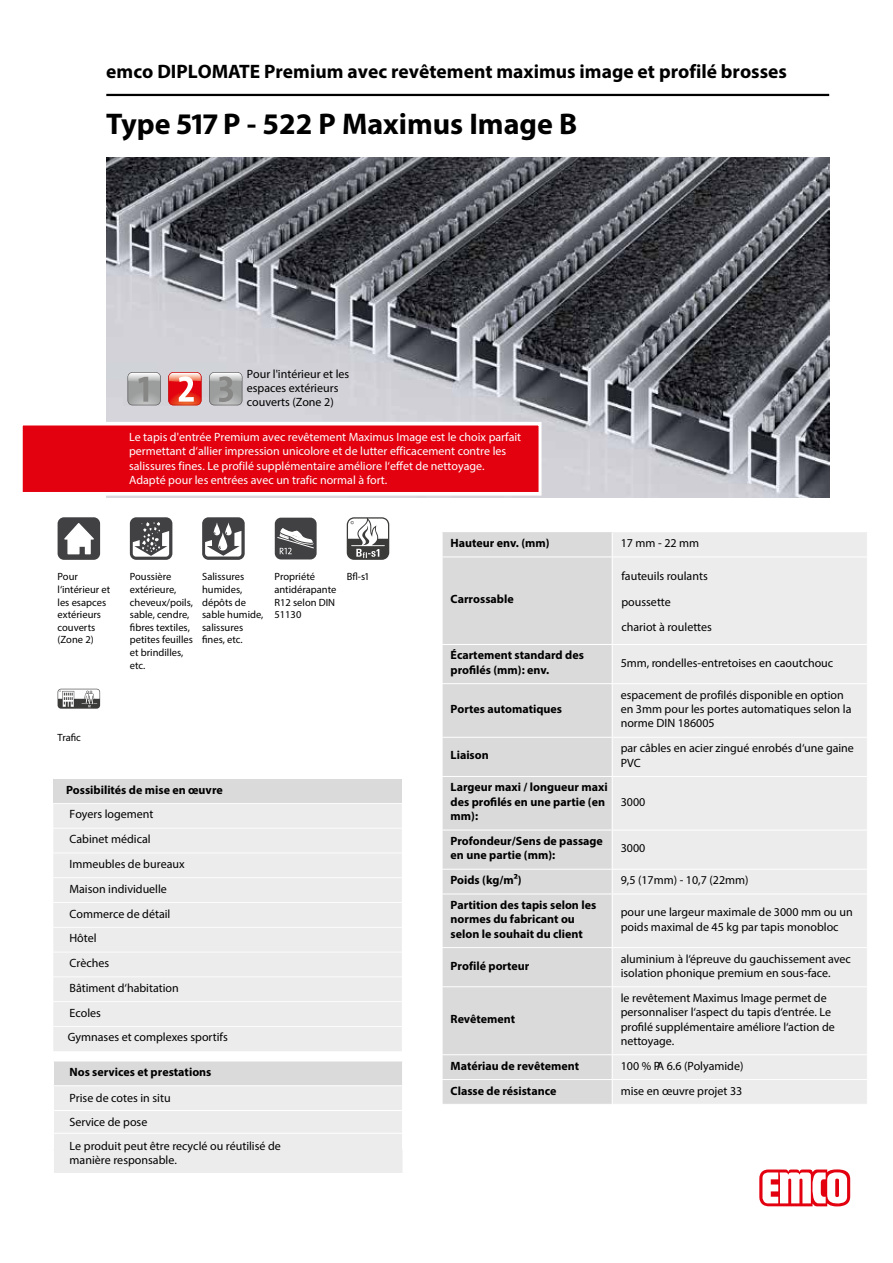
<style>
.page{position:relative;width:893px;height:1263px;background:#fff}
.page>*{position:absolute;margin:0;border:0;box-sizing:border-box;transform-origin:0 0}
.t1{font:700 30px "Myriad Pro";color:#000}
.t2{font:700 19.5px "Myriad Pro";color:#000}
.t3{font:12px/14.4px "Myriad Pro";color:#000}
.t4{font:700 12px/14.4px "Myriad Pro";color:#000}
.t5{font:12px/14.4px "Myriad Pro";color:#fff}
.t6{font:10.5px/12.6px "Myriad Pro";color:#000}
</style>
<div class="page">
<img style="left:106px;top:157px;width:723px;height:340px">
<hr style="left:106px;top:94px;width:723px;height:2px;background:#000">
<svg style="left:759px;top:1169px;width:91px;height:37px"></svg>
<div style="left:21px;top:423px;width:519px;height:71px;background:#e3000f"></div>
<div style="left:20px;top:422px;width:522px;height:73px;border:3px solid #fff"></div>
<svg style="left:168px;top:372px;width:33px;height:33px"></svg>
<svg style="left:209px;top:372px;width:33px;height:33px"></svg>
<svg style="left:128px;top:372px;width:33px;height:33px"></svg>
<div style="left:58px;top:517px;width:42px;height:43px;background:#414042;border-radius:6px"></div>
<svg style="left:64px;top:523px;width:30px;height:31px"></svg>
<div style="left:130px;top:517px;width:42px;height:43px;background:#414042;border-radius:6px"></div>
<svg style="left:133px;top:522px;width:36px;height:35px"></svg>
<div style="left:202px;top:517px;width:43px;height:43px;background:linear-gradient(to right,#414042,#414042);border-radius:6px"></div>
<svg style="left:205px;top:522px;width:36px;height:34px"></svg>
<div style="left:275px;top:518px;width:42px;height:41px;background:#414042;border-radius:6px"></div>
<svg style="left:277px;top:528px;width:37px;height:26px"></svg>
<svg style="left:347px;top:517px;width:42px;height:43px"></svg>
<svg style="left:58px;top:689px;width:42px;height:20px"></svg>
<div style="left:443px;top:532px;width:169px;height:572px;background:#dadada"></div>
<div style="left:613px;top:532px;width:254px;height:572px;background:#ececed"></div>
<svg style="left:442px;top:532px;width:1px;height:25px"></svg>
<hr style="left:442px;top:557px;width:170px;height:1px;background:#fff">
<hr style="left:612px;top:557px;width:256px;height:1px;background:#fff">
<hr style="left:442px;top:644px;width:170px;height:1px;background:#fff">
<hr style="left:612px;top:644px;width:256px;height:1px;background:#fff">
<hr style="left:442px;top:683px;width:170px;height:1px;background:#fff">
<hr style="left:612px;top:683px;width:256px;height:1px;background:#fff">
<hr style="left:442px;top:737px;width:170px;height:1px;background:#fff">
<hr style="left:612px;top:737px;width:256px;height:1px;background:#fff">
<hr style="left:442px;top:776px;width:170px;height:1px;background:#fff">
<hr style="left:612px;top:776px;width:256px;height:1px;background:#fff">
<hr style="left:442px;top:830px;width:170px;height:1px;background:#fff">
<hr style="left:612px;top:830px;width:256px;height:1px;background:#fff">
<hr style="left:442px;top:869px;width:170px;height:1px;background:#fff">
<svg style="left:442px;top:870px;width:1px;height:24px"></svg>
<hr style="left:612px;top:869px;width:256px;height:1px;background:#fff">
<hr style="left:442px;top:894px;width:170px;height:1px;background:#fff">
<hr style="left:612px;top:894px;width:256px;height:1px;background:#fff">
<hr style="left:442px;top:947px;width:170px;height:1px;background:#fff">
<hr style="left:612px;top:947px;width:256px;height:1px;background:#fff">
<hr style="left:442px;top:986px;width:170px;height:1px;background:#fff">
<hr style="left:612px;top:986px;width:256px;height:1px;background:#fff">
<hr style="left:442px;top:1054px;width:170px;height:1px;background:#fff">
<hr style="left:612px;top:1054px;width:256px;height:1px;background:#fff">
<hr style="left:442px;top:1079px;width:170px;height:1px;background:#fff">
<svg style="left:442px;top:1055px;width:1px;height:49px"></svg>
<hr style="left:612px;top:1079px;width:256px;height:1px;background:#fff">
<div style="left:621px;top:563px;width:243px;height:76px;background:#ececed"></div>
<hr style="left:621px;top:639px;width:243px;height:1px;background:#ececed">
<div style="left:53px;top:779px;width:349px;height:24px;background:#dadada"></div>
<div style="left:53px;top:804px;width:349px;height:247px;background:#ececed"></div>
<hr style="left:53px;top:828px;width:373px;height:1px;background:#fff">
<hr style="left:53px;top:852px;width:373px;height:1px;background:#fff">
<hr style="left:53px;top:877px;width:373px;height:1px;background:#fff">
<hr style="left:53px;top:902px;width:373px;height:1px;background:#fff">
<hr style="left:53px;top:927px;width:373px;height:1px;background:#fff">
<hr style="left:53px;top:952px;width:373px;height:1px;background:#fff">
<hr style="left:53px;top:976px;width:373px;height:1px;background:#fff">
<hr style="left:53px;top:1001px;width:373px;height:1px;background:#fff">
<hr style="left:53px;top:1026px;width:373px;height:1px;background:#fff">
<svg style="left:54px;top:1061px;width:349px;height:112px;background:#e8e8e9"></svg>
<h2 class="t2" style="left:106px;top:59px;width:682px">emco DIPLOMATE Premium avec revêtement maximus image et profilé brosses</h2>
<h1 class="t1" style="left:106px;top:105px;width:472px">Type 517 P - 522 P Maximus Image B</h1>
<p class="t3" style="left:247px;top:366px;width:104px">Pour l'intérieur et les espaces extérieurs couverts (Zone 2)</p>
<p class="t5" style="left:129px;top:429px;width:394px">Le tapis d'entrée Premium avec revêtement Maximus Image est le choix parfait permettant d‘allier impression unicolore et de lutter efficacement contre les salissures fines. Le profilé supplémentaire améliore l‘effet de nettoyage.<br>Adapté pour les entrées avec un trafic normal à fort.</p>
<p class="t6" style="left:58px;top:570px;width:54px">Pour l‘intérieur et les esapces extérieurs couverts (Zone 2)</p>
<p class="t6" style="left:130px;top:570px;width:65px">Poussière extérieure, cheveux/poils, sable, cendre, fibres textiles, petites feuilles et brindilles, etc.</p>
<p class="t6" style="left:202px;top:570px;width:63px">Salissures humides, dépôts de sable humide, salissures fines, etc.</p>
<p class="t6" style="left:274px;top:570px;width:63px">Propriété antidérapante<br>R12 selon DIN<br>51130</p>
<p class="t6" style="left:347px;top:570px;width:23px">Bfl-s1</p>
<p class="t6" style="left:58px;top:731px;width:25px">Trafic</p>
<p class="t4" style="left:66px;top:782px;width:158px">Possibilités de mise en œuvre</p>
<p class="t3" style="left:68px;top:802px;width:161px;line-height:24.8px">Foyers logement<br>Cabinet médical<br>Immeubles de bureaux<br>Maison individuelle<br>Commerce de détail<br>Hôtel<br>Crèches<br>Bâtiment d‘habitation<br>Ecoles<br>Gymnases et complexes sportifs</p>
<p class="t4" style="left:69px;top:1064px;width:144px">Nos services et prestations</p>
<p class="t3" style="left:69px;top:1086px;width:213px;line-height:23.7px">Prise de cotes in situ<br>Service de pose<br>Le produit peut être recyclé ou réutilisé de</p>
<p class="t3" style="left:70px;top:1153px;width:109px">manière responsable.</p>
<p class="t4" style="left:451px;top:535px;width:100px">Hauteur env. (mm)</p>
<p class="t3" style="left:621px;top:536px;width:80px">17 mm - 22 mm</p>
<p class="t4" style="left:451px;top:592px;width:65px">Carrossable</p>
<p class="t3" style="left:621px;top:563px;width:92px;line-height:25.5px">fauteuils roulants poussette<br>chariot à roulettes</p>
<p class="t4" style="left:451px;top:648px;width:135px">Écartement standard des profilés (mm): env.</p>
<p class="t3" style="left:621px;top:655px;width:214px">5mm, rondelles-entretoises en caoutchouc</p>
<p class="t4" style="left:451px;top:701px;width:113px">Portes automatiques</p>
<p class="t3" style="left:621px;top:687px;width:232px">espacement de profilés disponible en option en 3mm pour les portes automatiques selon la norme DIN 186005</p>
<p class="t4" style="left:451px;top:748px;width:40px">Liaison</p>
<p class="t3" style="left:621px;top:741px;width:235px">par câbles en acier zingué enrobés d‘une gaine<br>PVC</p>
<p class="t4" style="left:451px;top:780px;width:159px">Largeur maxi / longueur maxi des profilés en une partie (en mm):</p>
<p class="t3" style="left:621px;top:794px;width:26px">3000</p>
<p class="t4" style="left:451px;top:833px;width:154px">Profondeur/Sens de passage en une partie (mm):</p>
<p class="t3" style="left:621px;top:841px;width:26px">3000</p>
<p class="t4" style="left:451px;top:872px;width:73px">Poids (kg/m²)</p>
<p class="t3" style="left:621px;top:873px;width:129px">9,5 (17mm) - 10,7 (22mm)</p>
<p class="t4" style="left:451px;top:897px;width:147px">Partition des tapis selon les normes du fabricant ou selon le souhait du client</p>
<p class="t3" style="left:621px;top:905px;width:233px">pour une largeur maximale de 3000 mm ou un poids maximal de 45 kg par tapis monobloc</p>
<p class="t4" style="left:451px;top:958px;width:80px">Profilé porteur</p>
<p class="t3" style="left:621px;top:951px;width:232px">aluminium à l‘épreuve du gauchissement avec isolation phonique premium en sous-face.</p>
<p class="t4" style="left:451px;top:1012px;width:66px">Revêtement</p>
<p class="t3" style="left:621px;top:990px;width:216px">le revêtement Maximus Image permet de personnaliser l‘aspect du tapis d‘entrée. Le profilé supplémentaire améliore l‘action de nettoyage.</p>
<p class="t4" style="left:451px;top:1058px;width:130px">Matériau de revêtement</p>
<p class="t3" style="left:621px;top:1058px;width:124px">100 % PA 6.6 (Polyamide)</p>
<p class="t4" style="left:451px;top:1083px;width:107px">Classe de résistance</p>
<p class="t3" style="left:621px;top:1083px;width:123px">mise en œuvre projet 33</p>
</div>
